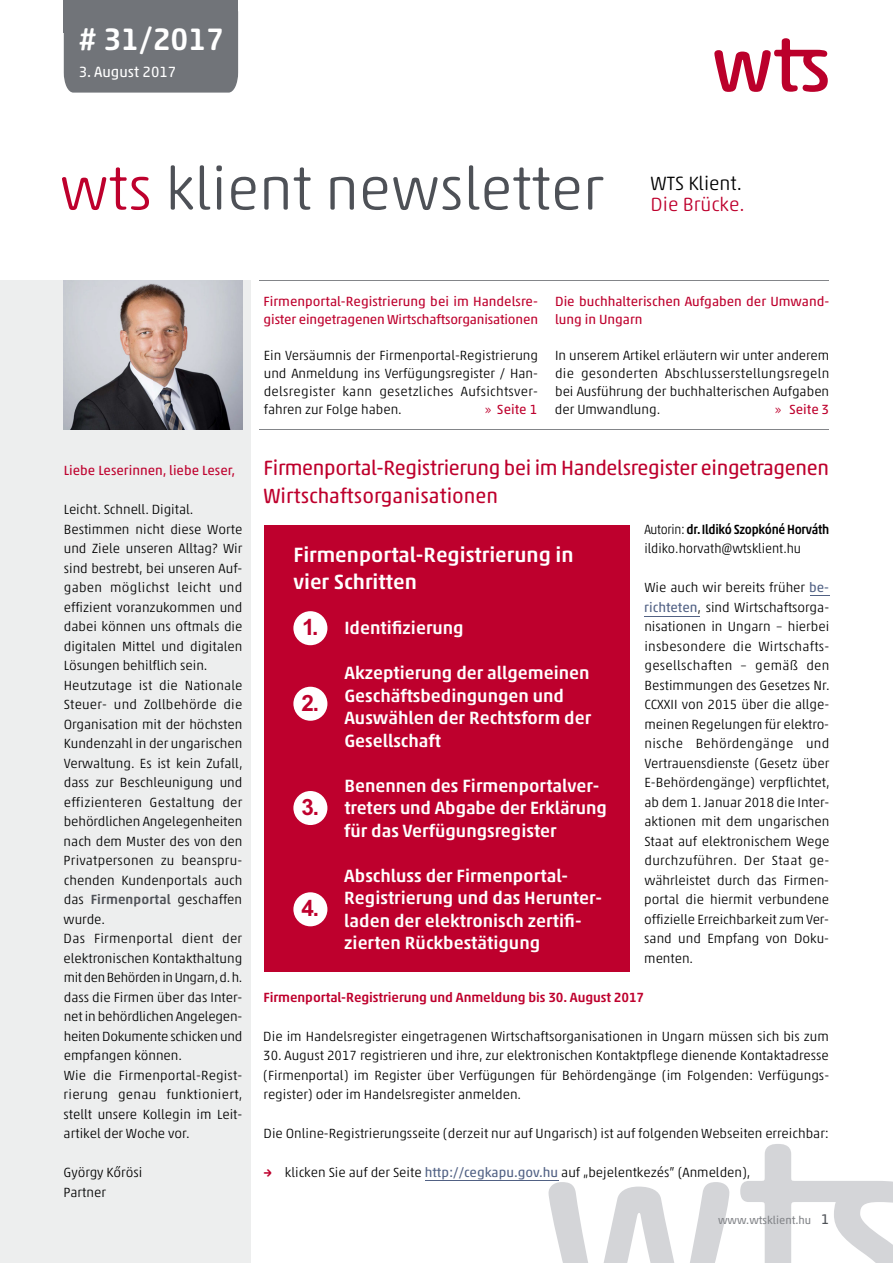
<style>
.page{position:relative;width:893px;height:1263px;background:#fff}
.page>*{position:absolute;margin:0;border:0;box-sizing:border-box;transform-origin:0 0}
.t1{font:300 60px "Akko Rounded Pro";color:#4e5157}
.t2{font:500 31.5px "Akko Rounded Pro";color:#fff}
.t3{font:700 22.5px "Arial";color:#be002d}
.t4{font:21px/27.8px "Akko Rounded Pro";letter-spacing:-.015em;color:#be002d}
.t5{font:500 21px/27px "Akko Pro";color:#fff}
.t6{font:300 19.5px "Akko Rounded Pro";color:#000}
.t7{font:300 19.5px "Akko Rounded Pro";color:#be002d}
.t8{font:500 18px/22.5px "Akko Pro";color:#fff}
.t9{font:15px "Akko Rounded Pro";color:#fff}
.t10{font:300 13.5px/19.5px "Akko Pro";color:#000;text-align:justify}
.t11{font:13.5px/18px "Akko Pro";color:#be002d}
.t12{font:300 13.5px/19.5px "Akko Pro";color:#000;scale:.91 1}
.t13{font:500 13.5px "Akko Pro";letter-spacing:-.005em;color:#be002d}
.t14{font:11.25px "Akko Pro";color:#838589}
.s1{color:#be002d}
.s2{font-weight:500;color:#4e5157}
.s3{font-weight:300}
.s4{font-weight:500}
.s5{font-weight:400;color:#516184}
.s6{font-family:"Akko Rounded Pro";font-weight:500;color:#be002d}
.s7{font-size:14.25px;color:#4e5157}
</style>
<div class="page">
<svg style="left:549px;top:1182px;width:180px;height:81px"></svg>
<svg style="left:740px;top:1144px;width:153px;height:119px"></svg>
<div style="left:0;top:281px;width:251px;height:982px;background:#edeeee"></div>
<div style="left:64px;top:0;width:174px;height:32px;background:#717479"></div>
<div style="left:64px;top:32px;width:174px;height:61px;background:#717479"></div>
<svg style="left:714px;top:38px;width:114px;height:54px"></svg>
<hr style="left:259px;top:280px;width:570px;height:1px;background:#838589">
<hr style="left:259px;top:429px;width:570px;height:1px;background:#838589">
<hr style="left:644px;top:616px;width:55px;height:1px;background:#516184">
<img style="left:64px;top:281px;width:178px;height:148px">
<div style="left:264px;top:525px;width:365px;height:447px;background:#be002d"></div>
<div style="left:293px;top:611px;width:34px;height:34px;background:#fff;border-radius:50%"></div>
<div style="left:293px;top:687px;width:34px;height:34px;background:#fff;border-radius:50%"></div>
<div style="left:293px;top:791px;width:34px;height:34px;background:#fff;border-radius:50%"></div>
<div style="left:293px;top:892px;width:34px;height:34px;background:#fff;border-radius:50%"></div>
<svg style="left:810px;top:595px;width:19px;height:1px"></svg>
<hr style="left:425px;top:1180px;width:134px;height:1px;background:#516184">
<h2 class="t2" style="left:79px;top:20px;width:147px"># 31/2017</h2>
<p class="t9" style="left:79px;top:63px;width:99px">3. August 2017</p>
<h1 class="t1" style="left:60px;top:151px;width:545px"><span class="s1">wts</span> klient newsletter</h1>
<h3 class="t6" style="left:651px;top:171px;width:93px">WTS Klient.</h3>
<h3 class="t7" style="left:651px;top:192px;width:95px">Die Brücke.</h3>
<p class="t11" style="left:64px;top:461px;width:173px">Liebe Leserinnen, liebe Leser,</p>
<p class="t10" style="left:64px;top:499px;width:181px;text-align:left">Leicht. Schnell. Digital.<br>Bestimmen nicht diese Worte und Ziele unseren Alltag? Wir sind bestrebt, bei unseren Auf&shy;gaben möglichst leicht und effizient voranzukommen und dabei können uns oftmals die digitalen Mittel und digitalen<br>Lösungen behilflich sein.<br>Heutzutage ist die Nationale<br>Steuer- und Zollbehörde die<br>Organisation mit der höchsten<br>Kundenzahl in der ungarischen<br>Verwaltung. Es ist kein Zufall, dass zur Beschleunigung und effizienteren Gestaltung der behördlichen Angelegenheiten nach dem Muster des von den<br>Privatpersonen zu beanspru&shy;chenden Kundenportals auch das <span class="s2">Firmenportal</span> geschaffen wurde.<br>Das Firmenportal dient der elektronischen Kontakthaltung mit den Behörden in Ungarn, d. h. dass die Firmen über das Inter&shy;net in behördlichen Angelegen&shy;heiten Dokumente schicken und empfangen können.<br>Wie die Firmenportal-Regist&shy;rierung genau funktioniert, stellt unsere Kollegin im Leit&shy;artikel der Woche vor.</p>
<p class="t10" style="left:64px;top:1162px;width:80px">György Kőrösi<br>Partner</p>
<p class="t11" style="left:264px;top:292px;width:276px">Firmenportal-Registrierung bei im Handelsre&shy;gister eingetragenen Wirtschaftsorganisationen</p>
<p class="t10" style="left:264px;top:346px;width:276px;line-height:18px">Ein Versäumnis der Firmenportal-Registrierung und Anmeldung ins Verfügungsregister / Han&shy;delsregister kann gesetzliches Aufsichtsver&shy;fahren zur Folge haben.</p>
<p class="t11" style="left:485px;top:400px;width:54px"><span class="s3">»</span> Seite 1</p>
<p class="t11" style="left:555px;top:292px;width:276px">Die buchhalterischen Aufgaben der Umwand&shy;lung in Ungarn</p>
<p class="t10" style="left:555px;top:346px;width:276px;line-height:18px">In unserem Artikel erläutern wir unter anderem die gesonderten Abschlusserstellungsregeln bei Ausführung der buchhalterischen Aufgaben der Umwandlung.</p>
<p class="t11" style="left:775px;top:400px;width:56px"><span class="s3">»</span> Seite 3</p>
<h3 class="t4" style="left:263px;top:454px;width:567px">Firmenportal-Registrierung bei im Handelsregister eingetragenen<br>Wirtschaftsorganisationen</h3>
<p class="t12" style="left:644px;top:519px;width:205px">Autorin: <span class="s4">dr. Ildikó Szopkóné Horváth </span>ildiko.horvath@wtsklient.hu</p>
<p class="t10" style="left:644px;top:577px;width:187px">Wie auch wir bereits früher <span class="s5">be&shy;richteten</span>, sind Wirtschaftsorga&shy;nisationen in Ungarn – hierbei insbesondere die Wirtschafts&shy;gesellschaften – gemäß den Bestimmungen des Gesetzes Nr.<br>CCXXII von 2015 über die allge&shy;meinen Regelungen für elektro&shy;nische Behördengänge und Vertrauensdienste (Gesetz über E-Behördengänge) verpflichtet, ab dem 1. Januar 2018 die Inter&shy;aktionen mit dem ungarischen Staat auf elektronischem Wege durchzuführen. Der Staat ge&shy;währleistet durch das Firmen&shy;portal die hiermit verbundene offizielle Erreichbarkeit zum Ver&shy;sand und Empfang von Doku&shy;menten.</p>
<p class="t13" style="left:264px;top:989px;width:382px">Firmenportal-Registrierung und Anmeldung bis 30. August 2017</p>
<p class="t10" style="left:263px;top:1026px;width:567px">Die im Handelsregister eingetragenen Wirtschaftsorganisationen in Ungarn müssen sich bis zum</p>
<p class="t10" style="left:263px;top:1045px;width:567px">30. August 2017 registrieren und ihre, zur elektronischen Kontaktpflege dienende Kontaktadresse (Firmenportal) im Register über Verfügungen für Behördengänge (im Folgenden: Verfügungs&shy;register) oder im Handelsregister anmelden.</p>
<p class="t10" style="left:264px;top:1123px;width:567px">Die Online-Registrierungsseite (derzeit nur auf Ungarisch) ist auf folgenden Webseiten erreichbar:</p>
<p class="t10" style="left:264px;top:1162px;width:488px"><span class="s6">→</span> klicken Sie auf der Seite <span class="s5">http://cegkapu.gov.hu</span> auf „bejelentkezés” (Anmelden),</p>
<p class="t14" style="left:718px;top:1213px;width:113px">www.wtsklient.hu <span class="s7">1</span></p>
<h3 class="t5" style="left:293px;top:541px;width:282px">Firmenportal-Registrierung in vier Schritten</h3>
<h3 class="t8" style="left:344px;top:616px;width:121px">Identifizierung</h3>
<h3 class="t8" style="left:344px;top:661px;width:248px">Akzeptierung der allgemeinen<br>Geschäftsbedingungen und<br>Auswählen der Rechtsform der<br>Gesellschaft</h3>
<h3 class="t8" style="left:344px;top:774px;width:264px">Benennen des Firmenportalver&shy;treters und Abgabe der Erklärung für das Verfügungsregister</h3>
<h3 class="t8" style="left:344px;top:864px;width:259px">Abschluss der Firmenportal-<br>Registrierung und das Herunter&shy;laden der elektronisch zertifi&shy;zierten Rückbestätigung</h3>
<h3 class="t3" style="left:302px;top:614px;width:18px">1.</h3>
<h3 class="t3" style="left:302px;top:690px;width:19px">2.</h3>
<h3 class="t3" style="left:302px;top:794px;width:19px">3.</h3>
<h3 class="t3" style="left:302px;top:895px;width:19px">4.</h3>
</div>
